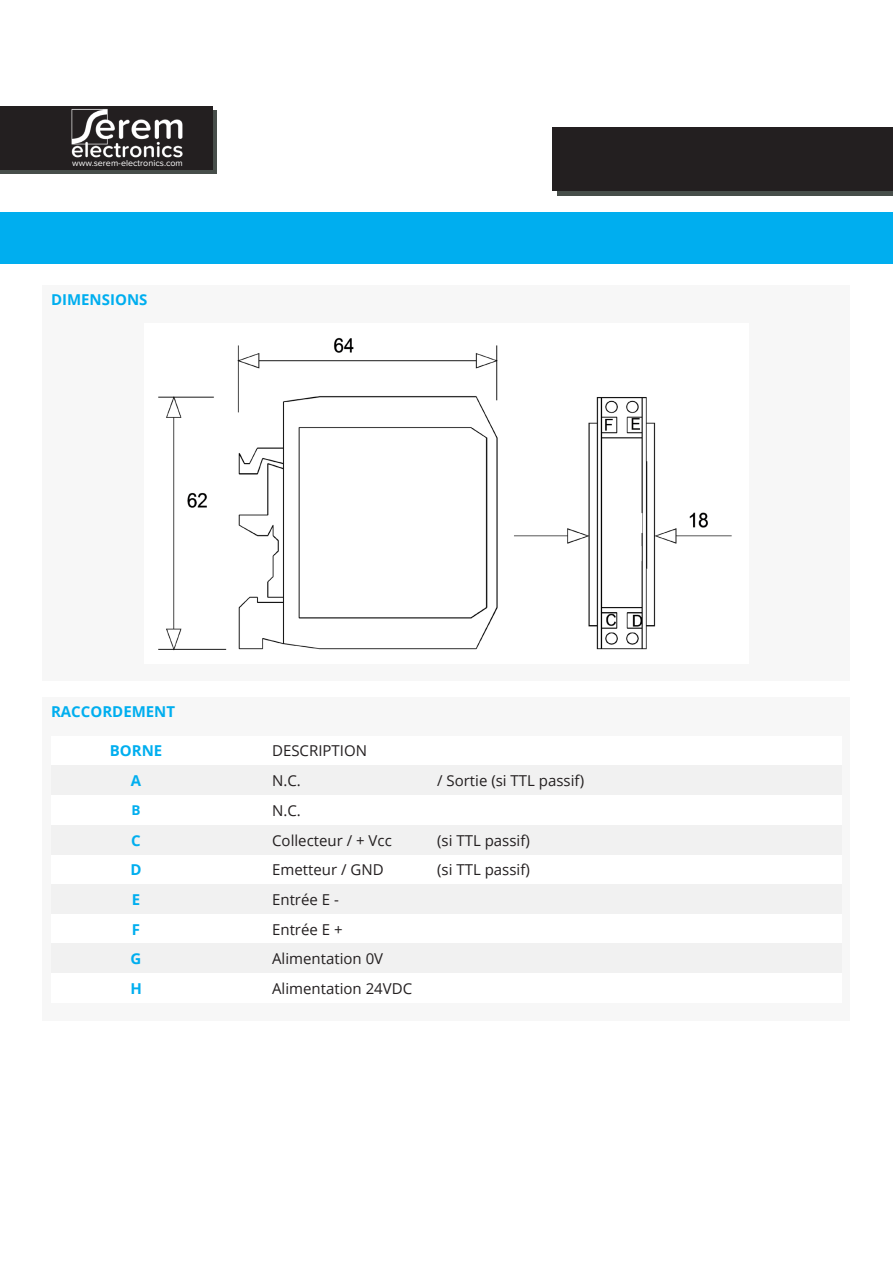
<style>
.page{position:relative;width:893px;height:1263px;background:#fff}
.page>*{position:absolute;margin:0;border:0;box-sizing:border-box;transform-origin:0 0}
.t1{font:15px "Open Sans";color:#231f20}
.t2{font:700 15px "Open Sans";color:#00aeef}
.t3{font:700 13.5px "Open Sans";color:#00aeef}
.t4{font:9px "Proxima Nova Soft";color:#fff}
</style>
<div class="page">
<div style="left:557px;top:191px;width:336px;height:5px;background:#474e4a"></div>
<div style="left:553px;top:128px;width:340px;height:63px;background:#231f20"></div>
<div style="left:0;top:213px;width:893px;height:51px;background:#00aeef"></div>
<div style="left:43px;top:285px;width:807px;height:395px;background:#f7f7f7"></div>
<img style="left:158px;top:338px;width:574px;height:313px">
<div style="left:43px;top:697px;width:807px;height:323px;background:#f7f7f7"></div>
<div style="left:51px;top:736px;width:170px;height:29px;background:#fff"></div>
<div style="left:221px;top:736px;width:621px;height:29px;background:#fff"></div>
<div style="left:51px;top:765px;width:170px;height:30px;background:#f1f1f1"></div>
<div style="left:221px;top:765px;width:621px;height:30px;background:#f1f1f1"></div>
<div style="left:51px;top:795px;width:170px;height:30px;background:#fff"></div>
<div style="left:221px;top:795px;width:621px;height:30px;background:#fff"></div>
<div style="left:51px;top:825px;width:170px;height:30px;background:#f1f1f1"></div>
<div style="left:221px;top:825px;width:621px;height:30px;background:#f1f1f1"></div>
<div style="left:51px;top:855px;width:170px;height:29px;background:#fff"></div>
<div style="left:221px;top:855px;width:621px;height:29px;background:#fff"></div>
<div style="left:51px;top:884px;width:170px;height:30px;background:#f1f1f1"></div>
<div style="left:221px;top:884px;width:621px;height:30px;background:#f1f1f1"></div>
<div style="left:51px;top:914px;width:170px;height:30px;background:#fff"></div>
<div style="left:221px;top:914px;width:621px;height:30px;background:#fff"></div>
<div style="left:51px;top:943px;width:170px;height:30px;background:#f1f1f1"></div>
<div style="left:221px;top:943px;width:621px;height:30px;background:#f1f1f1"></div>
<div style="left:51px;top:973px;width:170px;height:30px;background:#fff"></div>
<div style="left:221px;top:973px;width:621px;height:30px;background:#fff"></div>
<div style="left:0;top:111px;width:217px;height:63px;background:#474e4a"></div>
<div style="left:0;top:106px;width:213px;height:64px;background:#231f20"></div>
<img style="left:71px;top:109px;width:112px;height:49px">
<p class="t4" style="left:72px;top:158px;width:112px">www.serem-electronics.com</p>
<p class="t2" style="left:51px;top:289px;width:98px">DIMENSIONS</p>
<p class="t2" style="left:51px;top:701px;width:126px">RACCORDEMENT</p>
<p class="t2" style="left:110px;top:740px;width:54px">BORNE</p>
<p class="t1" style="left:272px;top:740px;width:96px">DESCRIPTION</p>
<p class="t2" style="left:131px;top:770px;width:12px">A</p>
<p class="t1" style="left:272px;top:770px;width:30px">N.C.</p>
<p class="t1" style="left:437px;top:770px;width:148px">/ Sortie (si TTL passif)</p>
<p class="t3" style="left:132px;top:801px;width:11px">B</p>
<p class="t1" style="left:272px;top:800px;width:30px">N.C.</p>
<p class="t2" style="left:131px;top:829px;width:11px">C</p>
<p class="t1" style="left:272px;top:830px;width:121px">Collecteur / + Vcc</p>
<p class="t1" style="left:437px;top:830px;width:94px">(si TTL passif)</p>
<p class="t2" style="left:131px;top:859px;width:13px">D</p>
<p class="t1" style="left:272px;top:860px;width:113px">Emetteur / GND</p>
<p class="t1" style="left:437px;top:860px;width:94px">(si TTL passif)</p>
<p class="t2" style="left:132px;top:889px;width:10px">E</p>
<p class="t1" style="left:272px;top:889px;width:68px">Entrée E -</p>
<p class="t2" style="left:132px;top:919px;width:10px">F</p>
<p class="t1" style="left:272px;top:919px;width:72px">Entrée E +</p>
<p class="t2" style="left:131px;top:948px;width:12px">G</p>
<p class="t1" style="left:272px;top:948px;width:113px">Alimentation 0V</p>
<p class="t2" style="left:130px;top:978px;width:13px">H</p>
<p class="t1" style="left:272px;top:978px;width:142px">Alimentation 24VDC</p>
</div>
